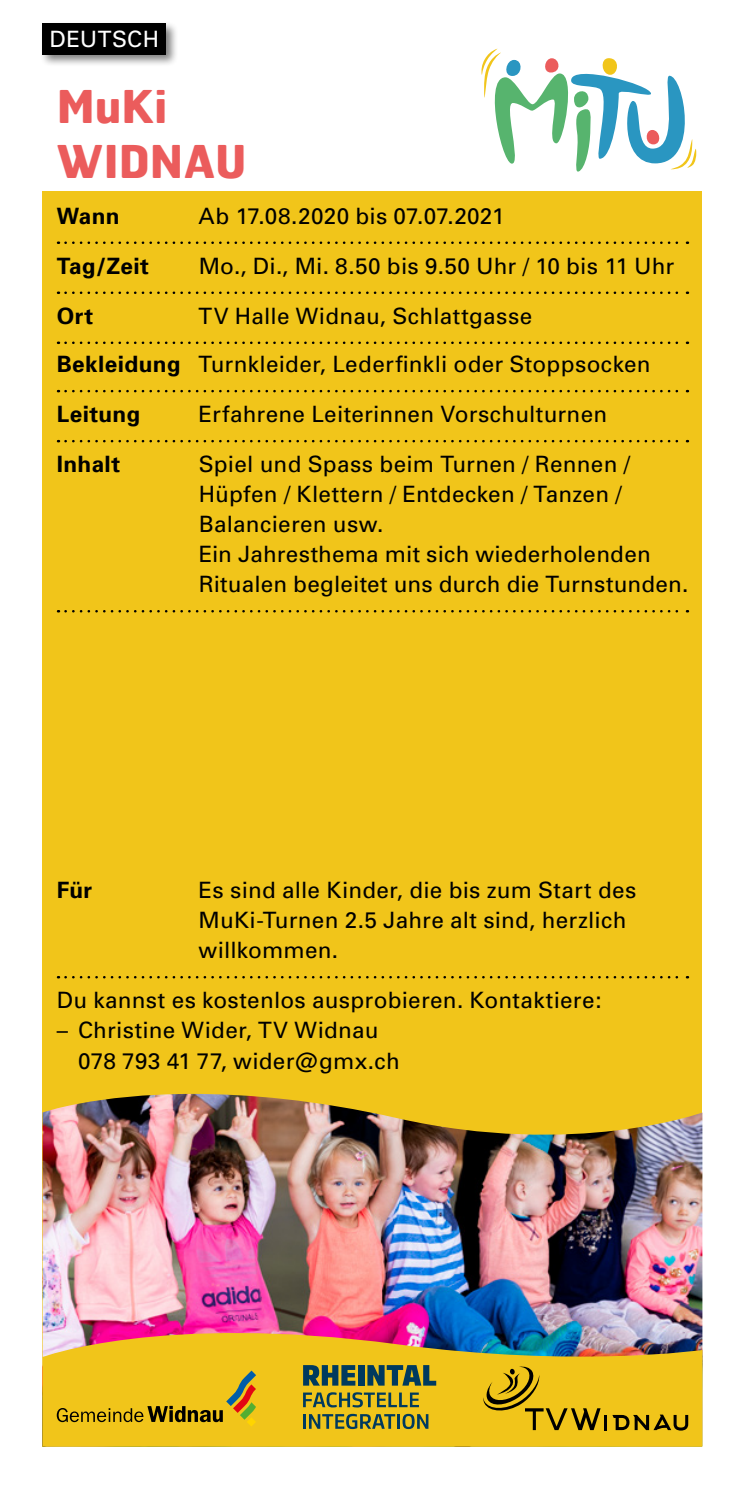
<style>
.page{position:relative;width:745px;height:1489px;background:#fff}
.page>*{position:absolute;margin:0;border:0;box-sizing:border-box;transform-origin:0 0}
.t1{font:700 45px/55px "Hermes FB";color:#eb5c5c}
.t2{font:22.5px/30px "Univers";letter-spacing:.01em;color:#000}
.t3{font:700 22.5px "Univers";letter-spacing:.015em;color:#000}
.t4{font:22.5px "Univers";letter-spacing:.015em;color:#fff}
.s1{font-weight:700}
</style>
<div class="page">
<div style="left:43px;top:191px;width:659px;height:1255px;background:#f1c51a"></div>
<img style="left:43px;top:1093px;width:659px;height:219px">
<img style="left:43px;top:1312px;width:659px;height:119px">
<svg style="left:481px;top:49px;width:216px;height:123px"></svg>
<svg style="left:65px;top:976px;width:622px;height:2px"></svg>
<svg style="left:65px;top:241px;width:622px;height:3px"></svg>
<svg style="left:65px;top:291px;width:622px;height:3px"></svg>
<svg style="left:65px;top:341px;width:622px;height:3px"></svg>
<hr style="left:604px;top:1414px;width:3px;height:15px;background:#000">
<svg style="left:612px;top:1414px;width:75px;height:16px"></svg>
<svg style="left:483px;top:1366px;width:117px;height:63px"></svg>
<svg style="left:57px;top:1370px;width:199px;height:56px"></svg>
<svg style="left:303px;top:1364px;width:52px;height:21px"></svg>
<div style="left:358px;top:1364px;width:6px;height:21px;background:#003a5e"></div>
<svg style="left:367px;top:1364px;width:69px;height:21px"></svg>
<svg style="left:303px;top:1392px;width:115px;height:15px"></svg>
<hr style="left:303px;top:1413px;width:3px;height:15px;background:#003a5e">
<svg style="left:309px;top:1413px;width:119px;height:15px"></svg>
<svg style="left:65px;top:390px;width:622px;height:2px"></svg>
<svg style="left:65px;top:440px;width:622px;height:2px"></svg>
<svg style="left:65px;top:610px;width:622px;height:2px"></svg>
<div style="left:40px;top:21px;width:139px;height:46px;background:#000;opacity:.5"></div>
<div style="left:43px;top:23px;width:123px;height:32px;background:#000"></div>
<p class="t4" style="left:50px;top:26px;width:111px">DEUTSCH</p>
<h1 class="t1" style="left:57px;top:77px;width:191px">MuKi<br>WIDNAU</h1>
<p class="t3" style="left:57px;top:202px;width:64px">Wann</p>
<p class="t2" style="left:198px;top:201px;width:307px">Ab 17.08.2020 bis 07.07.2021</p>
<p class="t3" style="left:57px;top:252px;width:94px">Tag/Zeit</p>
<p class="t2" style="left:198px;top:251px;width:477px">Mo., Di., Mi. 8.50 bis 9.50 Uhr / 10 bis 11 Uhr</p>
<p class="t3" style="left:57px;top:302px;width:38px">Ort</p>
<p class="t2" style="left:198px;top:301px;width:335px">TV Halle Widnau, Schlattgasse</p>
<p class="t2" style="left:57px;top:349px;width:595px"><span class="s1">Bekleidung</span> Turnkleider, Lederfinkli oder Stoppsocken</p>
<p class="t3" style="left:57px;top:401px;width:85px">Leitung</p>
<p class="t2" style="left:198px;top:399px;width:410px">Erfahrene Leiterinnen Vorschulturnen</p>
<p class="t3" style="left:57px;top:451px;width:65px">Inhalt</p>
<p class="t2" style="left:198px;top:449px;width:491px">Spiel und Spass beim Turnen / Rennen / Hüpfen / Klettern / Entdecken / Tanzen / Balancieren usw.<br>Ein Jahresthema mit sich wiederholenden Ritualen begleitet uns durch die Turnstunden.</p>
<p class="t3" style="left:57px;top:876px;width:37px">Für</p>
<p class="t2" style="left:198px;top:875px;width:439px">Es sind alle Kinder, die bis zum Start des<br>MuKi-Turnen 2.5 Jahre alt sind, herzlich willkommen.</p>
<p class="t2" style="left:57px;top:985px;width:546px">Du kannst es kostenlos ausprobieren. Kontaktiere:</p>
<p class="t2" style="left:78px;top:1015px;width:323px;text-indent:-21px">– Christine Wider, TV Widnau<br>078 793 41 77, wider@gmx.ch</p>
</div>
